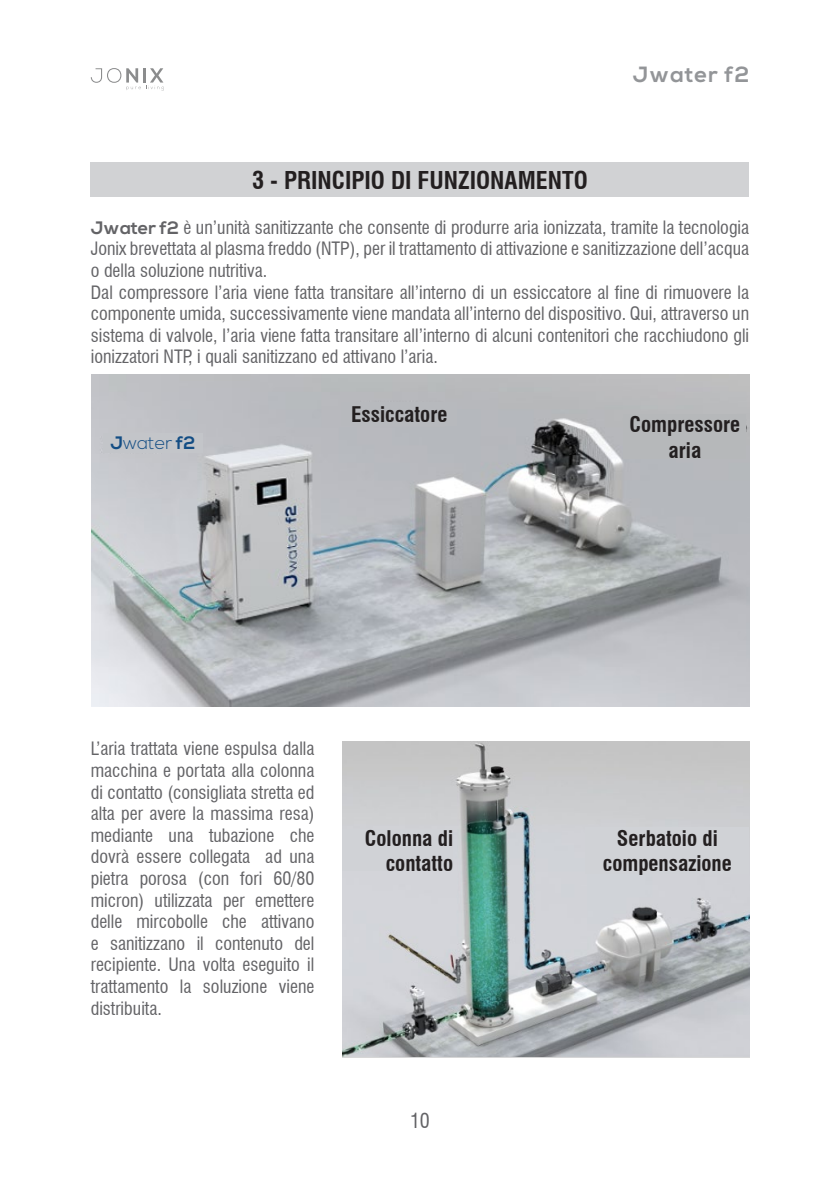
<style>
.page{position:relative;width:840px;height:1191px;background:#fff}
.page>*{position:absolute;margin:0;border:0;box-sizing:border-box;transform-origin:0 0}
.t1{font:700 condensed 24px "Swiss 721 BT";color:#231f20}
.t2{font:700 22px "Nexa";letter-spacing:.05em;color:#939598}
.t3{font:700 condensed 21px/25.2px "Swiss 721 BT";color:#231f20;text-align:center}
.t4{font:condensed 20px "Swiss 721 BT";color:#636366}
.t5{font:condensed 18px/21.6px "Swiss 721 BT";color:#636366}
.t6{font:300 18px "Nexa";color:#134d84}
.s1{font-family:"Nexa";font-weight:700;font-stretch:normal}
.s2{font-weight:700}
</style>
<div class="page">
<svg style="left:91px;top:68px;width:73px;height:23px"></svg>
<img style="left:92px;top:375px;width:656px;height:331px">
<img style="left:342px;top:741px;width:406px;height:316px">
<div style="left:103px;top:433px;width:99px;height:19px;background:#c3c5c9"></div>
<div style="left:341px;top:403px;width:116px;height:23px;background:#b7b9bd"></div>
<div style="left:342px;top:829px;width:111px;height:42px;background:#d0d2d6"></div>
<div style="left:585px;top:827px;width:163px;height:46px;background:#d0d2d6"></div>
<div style="left:623px;top:414px;width:122px;height:45px;background:#b6b8ba"></div>
<div style="left:91px;top:163px;width:657px;height:34px;background:#d1d2d4"></div>
<h1 class="t1" style="left:252px;top:166px;width:337px">3 - PRINCIPIO DI FUNZIONAMENTO</h1>
<p class="t2" style="left:632px;top:61px;width:118px">Jwater f2</p>
<p class="t5" style="left:91px;top:216px;width:659px"><span class="s1">Jwater f2</span> è un’unità sanitizzante che consente di produrre aria ionizzata, tramite la tecnologia Jonix brevettata al plasma freddo (NTP), per il trattamento di attivazione e sanitizzazione dell’acqua o della soluzione nutritiva.<br>Dal compressore l’aria viene fatta transitare all’interno di un essiccatore al fine di rimuovere la componente umida, successivamente viene mandata all’interno del dispositivo. Qui, attraverso un sistema di valvole, l’aria viene fatta transitare all’interno di alcuni contenitori che racchiudono gli ionizzatori NTP, i quali sanitizzano ed attivano l’aria.</p>
<p class="t6" style="left:110px;top:433px;width:86px"><span class="s2">J</span>water <span class="s2">f2</span></p>
<p class="t3" style="left:351px;top:402px;width:98px">Essiccatore</p>
<p class="t3" style="left:629px;top:412px;width:112px">Compressore aria</p>
<p class="t5" style="left:91px;top:738px;width:225px;text-align:justify">L’aria trattata viene espulsa dalla macchina e portata alla colonna di contatto (consigliata stretta ed alta per avere la massima resa) mediante una tubazione che dovrà essere collegata ad una pietra porosa (con fori 60/80 micron) utilizzata per emettere delle mircobolle che attivano e sanitizzano il contenuto del recipiente. Una volta eseguito il trattamento la soluzione viene distribuita.</p>
<p class="t3" style="left:365px;top:825px;width:90px;text-align:right">Colonna di contatto</p>
<p class="t3" style="left:602px;top:825px;width:130px">Serbatoio di compensazione</p>
<p class="t4" style="left:410px;top:1108px;width:21px">10</p>
</div>
